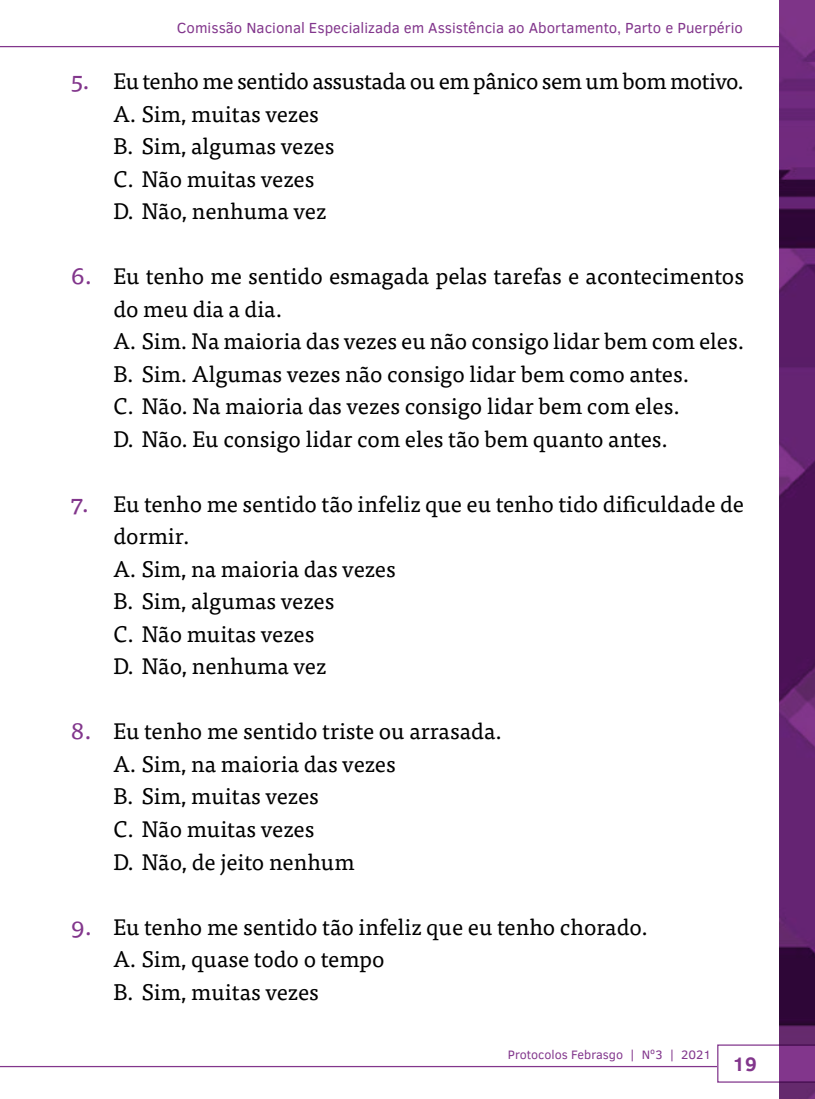
<style>
.page{position:relative;width:815px;height:1099px;background:#fff}
.page>*{position:absolute;margin:0;border:0;box-sizing:border-box;transform-origin:0 0}
.t1{font:22.5px/32.5px "Tisa Pro";color:#000}
.t2{font:700 20px "Clear Sans";color:#82368c}
.t3{font:15px "Clear Sans";color:#82368c}
.t4{font:12.5px "Clear Sans";color:#82368c}
.s1{font-size:25px;color:#82368c}
</style>
<div class="page">
<hr style="left:0;top:1065px;width:815px;height:2px;background:#82368c">
<hr style="left:0;top:46px;width:815px;height:1px;background:#82368c">
<svg style="left:717px;top:1044px;width:63px;height:38px"></svg>
<svg style="left:780px;top:0;width:35px;height:1098px;background:#5c1e68"></svg>
<p class="t3" style="left:177px;top:18px;width:568px">Comissão Nacional Especializada em Assistência ao Abortamento, Parto e Puerpério</p>
<p class="t1" style="left:113px;top:64px;width:632px;text-indent:-43px"><span class="s1">5.</span> Eu tenho me sentido assustada ou em pânico sem um bom motivo.<br>A. Sim, muitas vezes<br>B. Sim, algumas vezes<br>C. Não muitas vezes<br>D. Não, nenhuma vez</p>
<p class="t1" style="left:113px;top:259px;width:632px;text-indent:-43px"><span class="s1">6.</span> Eu tenho me sentido esmagada pelas tarefas e acontecimentos do meu dia a dia.<br>A. Sim. Na maioria das vezes eu não consigo lidar bem com eles.<br>B. Sim. Algumas vezes não consigo lidar bem como antes.<br>C. Não. Na maioria das vezes consigo lidar bem com eles.<br>D. Não. Eu consigo lidar com eles tão bem quanto antes.</p>
<p class="t1" style="left:113px;top:486px;width:632px;text-indent:-43px"><span class="s1">7.</span> Eu tenho me sentido tão infeliz que eu tenho tido dificuldade de dormir.<br>A. Sim, na maioria das vezes<br>B. Sim, algumas vezes<br>C. Não muitas vezes<br>D. Não, nenhuma vez</p>
<p class="t1" style="left:113px;top:714px;width:390px;text-indent:-43px"><span class="s1">8.</span> Eu tenho me sentido triste ou arrasada.<br>A. Sim, na maioria das vezes<br>B. Sim, muitas vezes<br>C. Não muitas vezes<br>D. Não, de jeito nenhum</p>
<p class="t1" style="left:113px;top:909px;width:536px;text-indent:-43px"><span class="s1">9.</span> Eu tenho me sentido tão infeliz que eu tenho chorado.<br>A. Sim, quase todo o tempo<br>B. Sim, muitas vezes</p>
<p class="t4" style="left:508px;top:1046px;width:205px">Protocolos Febrasgo | Nº3 | 2021</p>
<p class="t2" style="left:733px;top:1049px;width:26px">19</p>
</div>
